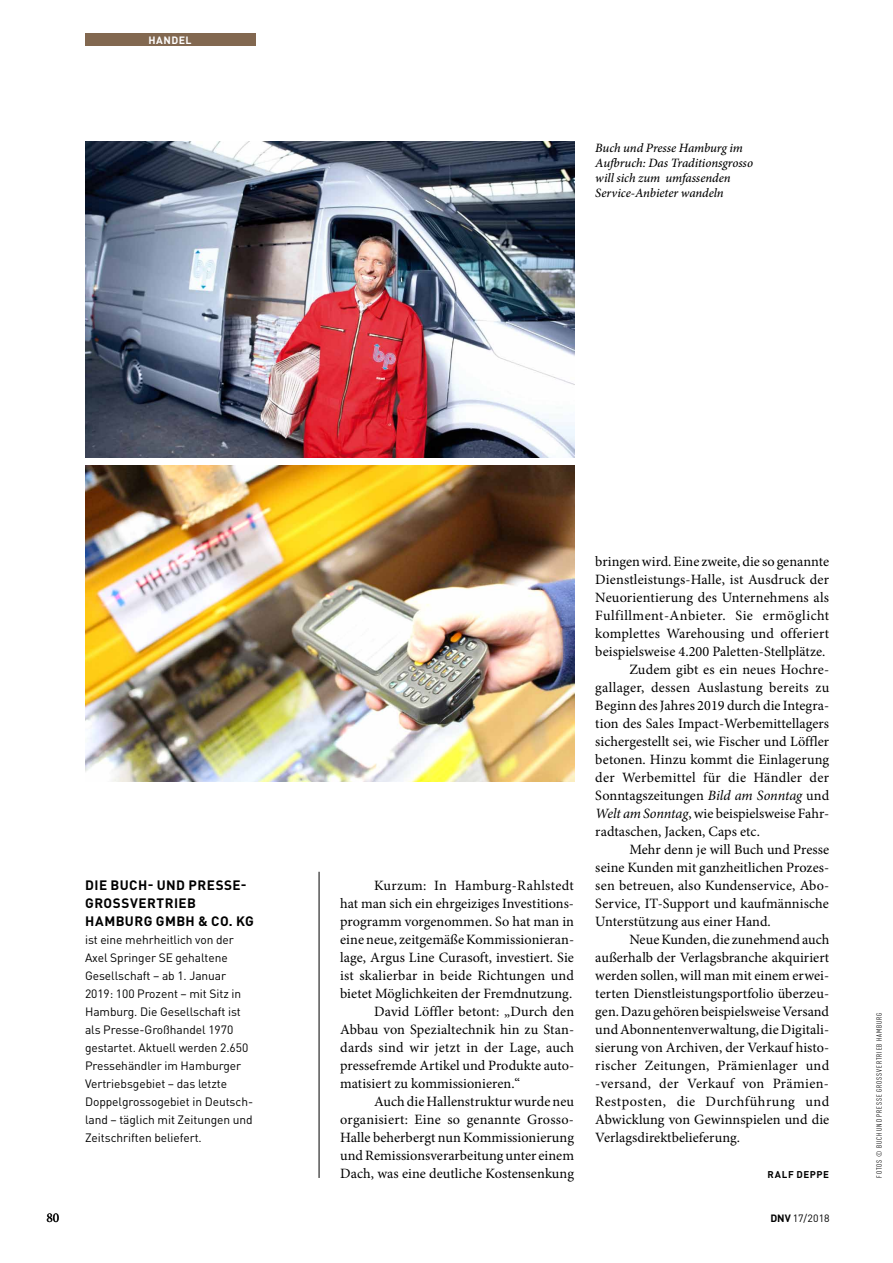
<style>
.page{position:relative;width:893px;height:1263px;background:#fff}
.page>*{position:absolute;margin:0;border:0;box-sizing:border-box;transform-origin:0 0}
.t1{font:14.25px "Minion Pro";letter-spacing:.005em;color:#000}
.t2{font:14.25px "Minion Pro";letter-spacing:.035em;color:#000}
.t3{font:14.25px "Minion Pro";letter-spacing:.025em;color:#000}
.t4{font:700 13.5px/18px "DIN Pro";letter-spacing:.035em;color:#000}
.t5{font:13.5px "Minion Pro";color:#000}
.t6{font:italic 500 12.75px/15px "Minion Pro";letter-spacing:-.005em;color:#000}
.t7{font:12px/18px "DIN Pro";letter-spacing:-.005em;color:#000}
.t8{font:700 10.5px "DIN Pro";letter-spacing:.04em;color:#fff}
.t9{font:10.5px "DIN Pro";color:#000}
.t10{font:700 9.75px "DIN Pro";letter-spacing:.06em;color:#000}
.t11{font:condensed 7.5px "DIN Pro";letter-spacing:.115em;color:#000}
.s1{font-style:italic}
.s2{font-weight:700}
</style>
<div class="page">
<img style="left:85px;top:466px;width:489px;height:316px">
<img style="left:85px;top:142px;width:489px;height:316px">
<hr style="left:319px;top:872px;width:1px;height:306px;background:#000">
<div style="left:85px;top:34px;width:170px;height:12px;background:#826850"></div>
<p class="t8" style="left:137px;top:31px;width:51px">TITELTHE</p>
<p class="t8" style="left:148px;top:31px;width:56px">HANDELMA</p>
<p class="t6" style="left:595px;top:140px;width:159px">Buch und Presse Hamburg im<br>Aufbruch: Das Traditionsgrosso will sich zum umfassenden<br>Service-Anbieter wandeln</p>
<p class="t4" style="left:85px;top:874px;width:163px">DIE BUCH- UND PRESSE-<br>GROSSVERTRIEB<br>HAMBURG GM BH &amp; CO. KG</p>
<p class="t7" style="left:85px;top:930px;width:170px">ist eine mehrheitlich von der<br>Axel Springer SE gehaltene<br>Gesellschaft – ab 1. Januar<br>2019: 100 Prozent – mit Sitz in<br>Hamburg. Die Gesellschaft ist als Presse-Großhandel 1970 gestartet. Aktuell werden 2.650<br>Pressehändler im Hamburger<br>Vertriebsgebiet – das letzte<br>Doppelgrossogebiet in Deutsch&shy;land – täglich mit Zeitungen und<br>Zeitschriften beliefert.</p>
<p class="t1" style="left:374px;top:876px;width:201px">Kurzum: In Hamburg-Rahlstedt</p>
<p class="t1" style="left:340px;top:894px;width:235px">hat man sich ein ehrgeiziges Investitions-</p>
<p class="t1" style="left:340px;top:912px;width:235px">programm vorgenommen. So hat man in</p>
<p class="t1" style="left:340px;top:930px;width:235px">eine neue, zeitgemäße Kommissionieran-</p>
<p class="t1" style="left:340px;top:948px;width:235px">lage, Argus Line Curasoft, investiert. Sie</p>
<p class="t1" style="left:340px;top:966px;width:235px">ist skalierbar in beide Richtungen und</p>
<p class="t1" style="left:340px;top:984px;width:234px">bietet Möglichkeiten der Fremdnutzung.</p>
<p class="t1" style="left:374px;top:1002px;width:201px">David Löffler betont: „Durch den</p>
<p class="t1" style="left:340px;top:1020px;width:235px">Abbau von Spezialtechnik hin zu Stan-</p>
<p class="t1" style="left:340px;top:1038px;width:235px">dards sind wir jetzt in der Lage, auch</p>
<p class="t1" style="left:340px;top:1056px;width:235px">pressefremde Artikel und Produkte auto-</p>
<p class="t1" style="left:340px;top:1074px;width:182px">matisiert zu kommissionieren.“</p>
<p class="t1" style="left:374px;top:1092px;width:201px">Auch die Hallenstruktur wurde neu</p>
<p class="t1" style="left:340px;top:1110px;width:235px">organisiert: Eine so genannte Grosso-</p>
<p class="t1" style="left:340px;top:1128px;width:235px">Halle beherbergt nun Kommissionierung</p>
<p class="t1" style="left:340px;top:1146px;width:235px">und Remissionsverarbeitung unter einem</p>
<p class="t1" style="left:340px;top:1164px;width:235px">Dach, was eine deutliche Kostensenkung</p>
<p class="t1" style="left:595px;top:552px;width:235px">bringen wird. Eine zweite, die so genannte</p>
<p class="t1" style="left:595px;top:570px;width:235px">Dienstleistungs-Halle, ist Ausdruck der</p>
<p class="t1" style="left:595px;top:588px;width:235px">Neuorientierung des Unternehmens als</p>
<p class="t2" style="left:595px;top:606px;width:235px">Fulfillment-Anbieter. Sie ermöglicht</p>
<p class="t1" style="left:595px;top:624px;width:235px">komplettes Warehousing und offeriert</p>
<p class="t1" style="left:595px;top:642px;width:232px">beispielsweise 4.200 Paletten-Stellplätze.</p>
<p class="t1" style="left:629px;top:660px;width:201px">Zudem gibt es ein neues Hochre-</p>
<p class="t1" style="left:595px;top:678px;width:235px">gallager, dessen Auslastung bereits zu</p>
<p class="t1" style="left:595px;top:696px;width:235px">Beginn des Jahres 2019 durch die Integra-</p>
<p class="t1" style="left:595px;top:714px;width:235px">tion des Sales Impact-Werbemittellagers</p>
<p class="t1" style="left:595px;top:732px;width:235px">sichergestellt sei, wie Fischer und Löffler</p>
<p class="t1" style="left:595px;top:750px;width:235px">betonen. Hinzu kommt die Einlagerung</p>
<p class="t1" style="left:595px;top:768px;width:235px">der Werbemittel für die Händler der</p>
<p class="t1" style="left:595px;top:786px;width:235px">Sonntagszeitungen <span class="s1">Bild am Sonntag</span> und</p>
<p class="t1" style="left:595px;top:804px;width:235px"><span class="s1">Welt am Sonntag</span>, wie beispielsweise Fahr-</p>
<p class="t1" style="left:595px;top:822px;width:166px">radtaschen, Jacken, Caps etc.</p>
<p class="t1" style="left:629px;top:840px;width:201px">Mehr denn je will Buch und Presse</p>
<p class="t1" style="left:595px;top:858px;width:235px">seine Kunden mit ganzheitlichen Prozes-</p>
<p class="t1" style="left:595px;top:876px;width:235px">sen betreuen, also Kundenservice, Abo-</p>
<p class="t1" style="left:595px;top:894px;width:235px">Service, IT-Support und kaufmännische</p>
<p class="t1" style="left:595px;top:912px;width:177px">Unterstützung aus einer Hand.</p>
<p class="t1" style="left:629px;top:930px;width:201px">Neue Kunden, die zunehmend auch</p>
<p class="t1" style="left:595px;top:948px;width:235px">außerhalb der Verlagsbranche akquiriert</p>
<p class="t1" style="left:595px;top:966px;width:235px">werden sollen, will man mit einem erwei-</p>
<p class="t1" style="left:595px;top:984px;width:235px">terten Dienstleistungsportfolio überzeu-</p>
<p class="t1" style="left:595px;top:1002px;width:235px">gen. Dazu gehören beispielsweise Versand</p>
<p class="t1" style="left:595px;top:1020px;width:235px">und Abonnentenverwaltung, die Digitali-</p>
<p class="t1" style="left:595px;top:1038px;width:235px">sierung von Archiven, der Verkauf histo-</p>
<p class="t3" style="left:595px;top:1056px;width:235px">rischer Zeitungen, Prämienlager und</p>
<p class="t3" style="left:595px;top:1074px;width:235px">-versand, der Verkauf von Prämien-</p>
<p class="t2" style="left:595px;top:1092px;width:235px">Restposten, die Durchführung und</p>
<p class="t1" style="left:595px;top:1110px;width:235px">Abwicklung von Gewinnspielen und die</p>
<p class="t1" style="left:595px;top:1128px;width:146px">Verlagsdirektbelieferung.</p>
<p class="t10" style="left:768px;top:1166px;width:63px">RALF DEPPE</p>
<p class="t5" style="left:46px;top:1209px;width:14px">80</p>
<p class="t9" style="left:770px;top:1211px;width:61px"><span class="s2">DNV</span> 17/2018</p>
<p class="t11" style="left:874px;top:1178px;width:167px;rotate:-90deg">Fotos © Buch und P resse groSSvertrieb hamb urg</p>
</div>
